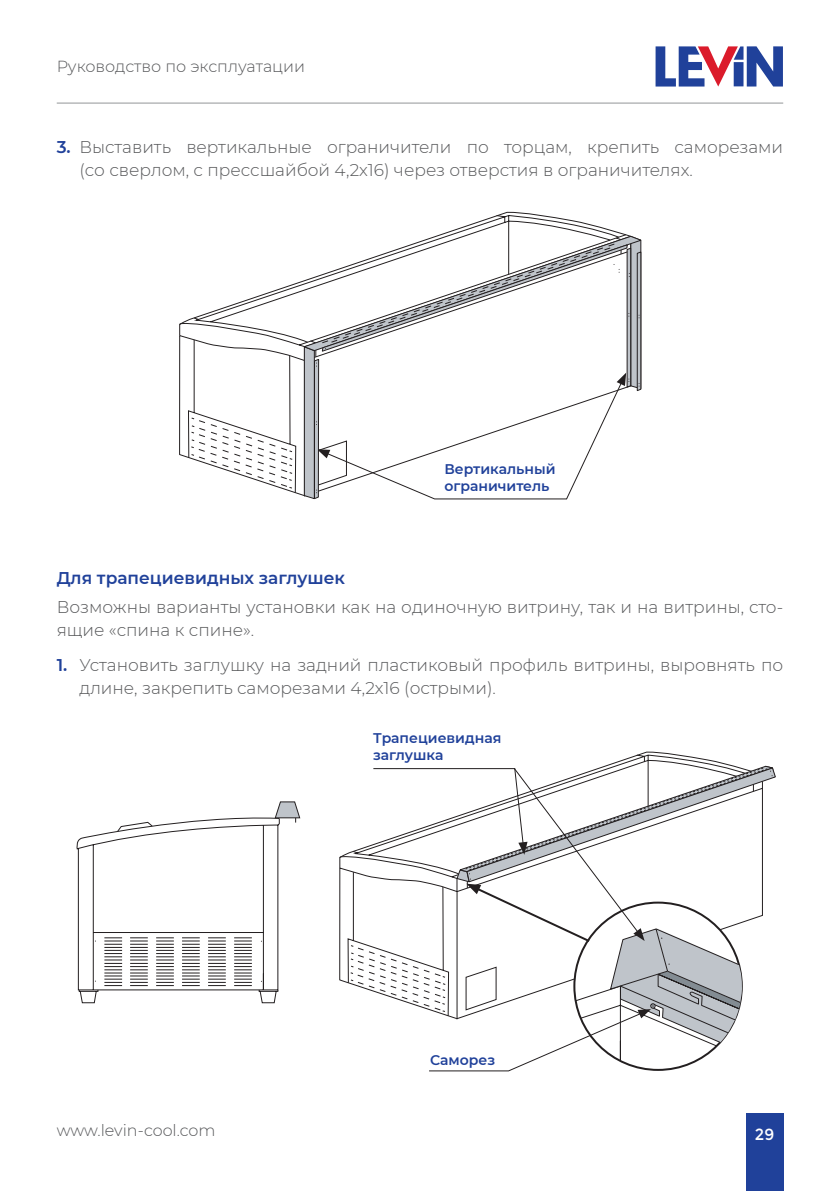
<style>
.page{position:relative;width:840px;height:1191px;background:#fff}
.page>*{position:absolute;margin:0;border:0;box-sizing:border-box;transform-origin:0 0}
.t1{font:300 17px/23px "Montserrat";color:#57585a}
.t2{font:600 17px "Montserrat";color:#20419a}
.t3{font:300 16px "Montserrat";color:#57585a}
.t4{font:16px "Montserrat";color:#fff}
.t5{font:600 14px/16.8px "Montserrat";color:#20419a}
.s1{font-weight:600;color:#20419a}
</style>
<div class="page">
<div style="left:745px;top:1113px;width:37px;height:78px;background:#20419a"></div>
<hr style="left:57px;top:103px;width:725px;height:1px;background:#939598">
<svg style="left:655px;top:46px;width:127px;height:41px"></svg>
<svg style="left:178px;top:102px;width:453px;height:393px"></svg>
<svg style="left:178px;top:212px;width:453px;height:113px"></svg>
<svg style="left:190px;top:214px;width:429px;height:274px"></svg>
<svg style="left:190px;top:419px;width:103px;height:70px"></svg>
<svg style="left:301px;top:235px;width:341px;height:265px"></svg>
<svg style="left:76px;top:801px;width:225px;height:190px"></svg>
<svg style="left:607px;top:754px;width:124px;height:11px"></svg>
<svg style="left:349px;top:765px;width:427px;height:307px"></svg>
<p class="t3" style="left:57px;top:56px;width:250px">Руководство по эксплуатации</p>
<p class="t1" style="left:79px;top:134px;width:704px;text-indent:-23px"><span class="s1">3.</span> Выставить вертикальные ограничители по торцам, крепить саморезами (со сверлом, с прессшайбой 4,2х16) через отверстия в ограничителях.</p>
<p class="t2" style="left:57px;top:565px;width:290px">Для трапециевидных заглушек</p>
<p class="t5" style="left:444px;top:460px;width:113px">Вертикальный ограничитель</p>
<p class="t1" style="left:57px;top:595px;width:727px">Возможны варианты установки как на одиночную витрину, так и на витрины, сто&shy;ящие «спина к спине».</p>
<p class="t1" style="left:79px;top:653px;width:704px;text-indent:-23px"><span class="s1">1.</span> Установить заглушку на задний пластиковый профиль витрины, выровнять по длине, закрепить саморезами 4,2х16 (острыми).</p>
<p class="t5" style="left:373px;top:729px;width:130px">Трапециевидная заглушка</p>
<p class="t3" style="left:57px;top:1119px;width:160px">www.levin-cool.com</p>
<p class="t5" style="left:430px;top:1051px;width:66px">Саморез</p>
<p class="t4" style="left:754px;top:1124px;width:21px">29</p>
</div>
